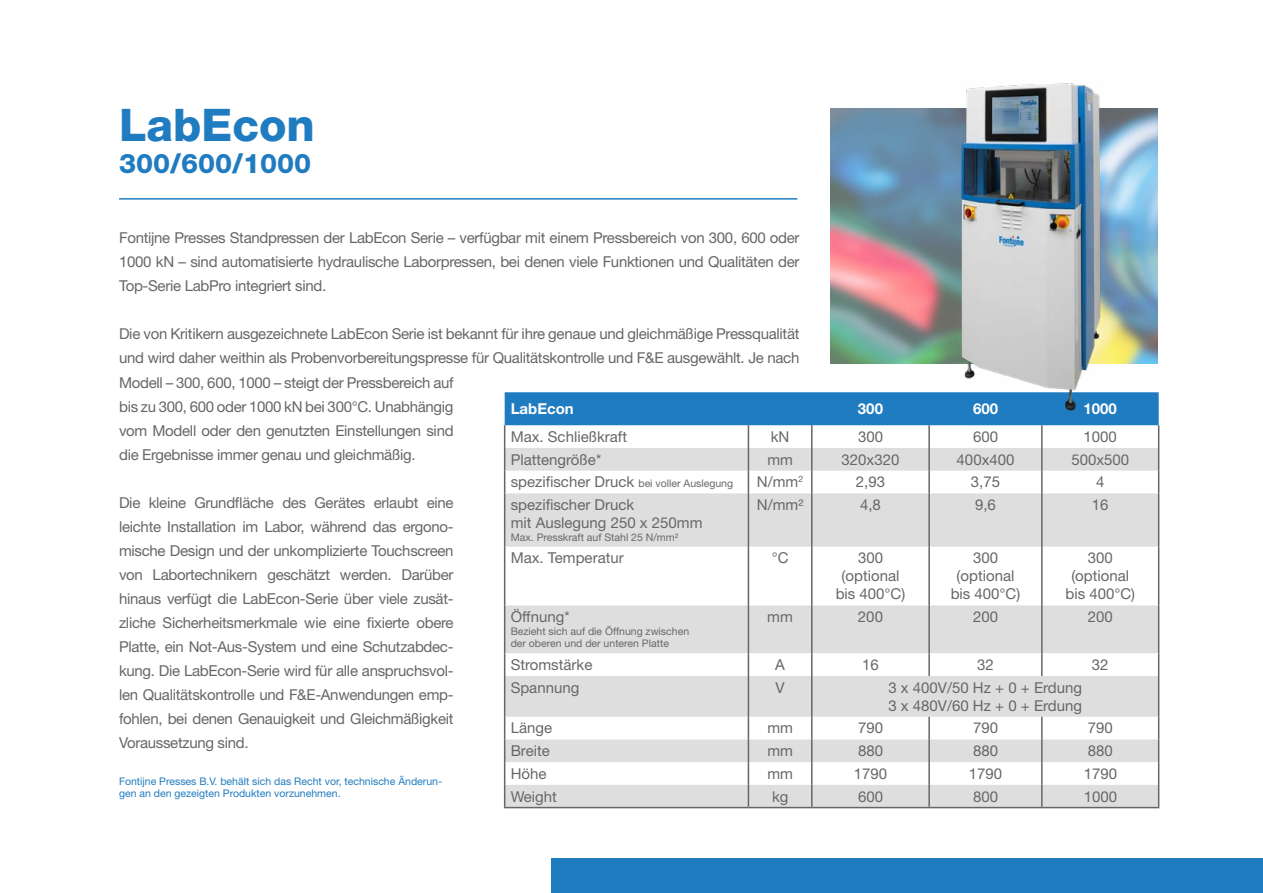
<style>
.page{position:relative;width:1263px;height:893px;background:#fff}
.page>*{position:absolute;margin:0;border:0;box-sizing:border-box;transform-origin:0 0}
.t1{font:800 45px "Helvetica Neue LT Std";color:#207cc0}
.t2{font:800 27px "Helvetica Neue LT Std";color:#207cc0}
.t3{font:15px/24px "Helvetica Neue LT Std";letter-spacing:-.02em;color:#696567;text-align:justify}
.t4{font:15px/18px "Helvetica Neue LT Std";color:#696667;text-align:center}
.t5{font:700 15px "Helvetica Neue LT Std";color:#fff}
.t6{font:10.5px/12.6px "Helvetica Neue LT Std";color:#696667}
.t7{font:10.5px/12.6px "Helvetica Neue LT Std";color:#207cc0}
.s1{font-size:15px}
</style>
<div class="page">
<img style="left:830px;top:109px;width:328px;height:255px">
<div style="left:552px;top:858px;width:711px;height:35px;background:#207cc0"></div>
<hr style="left:119px;top:198px;width:678px;height:2px;background:#207cc0">
<div style="left:505px;top:493px;width:653px;height:54px;background:#dedede"></div>
<svg style="left:504px;top:392px;width:655px;height:101px"></svg>
<hr style="left:504px;top:493px;width:1px;height:54px;background:#696567">
<hr style="left:748px;top:493px;width:1px;height:54px;background:#696567">
<hr style="left:811px;top:493px;width:1px;height:54px;background:#696567">
<hr style="left:928px;top:493px;width:2px;height:54px;background:#696567">
<hr style="left:1041px;top:493px;width:1px;height:54px;background:#696567">
<hr style="left:1158px;top:493px;width:1px;height:54px;background:#696567">
<hr style="left:504px;top:547px;width:1px;height:58px;background:#696567">
<hr style="left:748px;top:547px;width:1px;height:58px;background:#696567">
<hr style="left:811px;top:547px;width:1px;height:58px;background:#696567">
<hr style="left:928px;top:547px;width:2px;height:58px;background:#696567">
<hr style="left:1041px;top:547px;width:1px;height:58px;background:#696567">
<hr style="left:1158px;top:547px;width:1px;height:58px;background:#696567">
<svg style="left:504px;top:605px;width:655px;height:202px"></svg>
<hr style="left:504px;top:807px;width:244px;height:1px;background:#696567">
<hr style="left:748px;top:807px;width:64px;height:1px;background:#696567">
<hr style="left:812px;top:807px;width:117px;height:1px;background:#696567">
<hr style="left:929px;top:807px;width:113px;height:1px;background:#696567">
<hr style="left:1042px;top:807px;width:117px;height:1px;background:#696567">
<img style="left:946px;top:83px;width:162px;height:329px">
<h1 class="t1" style="left:119px;top:98px;width:197px">LabEcon</h1>
<h2 class="t2" style="left:119px;top:148px;width:194px">300/600/1000</h2>
<p class="t3" style="left:119px;top:225px;width:682px">Fontijne Presses Standpressen der LabEcon Serie – verfügbar mit einem Pressbereich von 300, 600 oder 1000 kN – sind automatisierte hydraulische Laborpressen, bei denen viele Funktionen und Qualitäten der Top-Serie LabPro integriert sind.</p>
<p class="t3" style="left:119px;top:321px;width:682px;text-align:left">Die von Kritikern ausgezeichnete LabEcon Serie ist bekannt für ihre genaue und gleichmäßige Pressqualität und wird daher weithin als Probenvorbereitungspresse für Qualitätskontrolle und F&amp;E ausgewählt. Je nach Modell – 300, 600, 1000 – steigt der Pressbereich auf<br>bis zu 300, 600 oder 1000 kN bei 300°C. Unabhängig<br>vom Modell oder den genutzten Einstellungen sind<br>die Ergebnisse immer genau und gleichmäßig.</p>
<p class="t3" style="left:119px;top:491px;width:336px">Die kleine Grundfläche des Gerätes erlaubt eine leichte Installation im Labor, während das ergono&shy;mische Design und der unkomplizierte Touchscreen von Labortechnikern geschätzt werden. Darüber hinaus verfügt die LabEcon-Serie über viele zusät&shy;zliche Sicherheitsmerkmale wie eine fixierte obere Platte, ein Not-Aus-System und eine Schutzabdec&shy;kung. Die LabEcon-Serie wird für alle anspruchsvol&shy;len Qualitätskontrolle und F&amp;E-Anwendungen emp&shy;fohlen, bei denen Genauigkeit und Gleichmäßigkeit Voraussetzung sind.</p>
<p class="t7" style="left:119px;top:774px;width:325px">Fontijne Presses B.V. behält sich das Recht vor, technische Änderun&shy;gen an den gezeigten Produkten vorzunehmen.</p>
<p class="t5" style="left:511px;top:399px;width:65px">LabEcon</p>
<p class="t5" style="left:858px;top:399px;width:27px">300</p>
<p class="t5" style="left:973px;top:399px;width:27px">600</p>
<p class="t5" style="left:1083px;top:399px;width:35px">1000</p>
<p class="t4" style="left:511px;top:427px;width:118px">Max. Schließkraft</p>
<p class="t4" style="left:771px;top:427px;width:20px">kN</p>
<p class="t4" style="left:858px;top:427px;width:27px">300</p>
<p class="t4" style="left:973px;top:427px;width:27px">600</p>
<p class="t4" style="left:1083px;top:427px;width:35px">1000</p>
<p class="t4" style="left:511px;top:450px;width:92px">Plattengröße*</p>
<p class="t4" style="left:767px;top:450px;width:27px">mm</p>
<p class="t4" style="left:842px;top:450px;width:59px">320x320</p>
<p class="t4" style="left:957px;top:450px;width:59px">400x400</p>
<p class="t4" style="left:1071px;top:450px;width:59px">500x500</p>
<p class="t6" style="left:511px;top:477px;width:224px"><span class="s1">spezifischer Druck</span> bei voller Auslegung</p>
<p class="t4" style="left:757px;top:473px;width:48px">N/mm<sup>2</sup></p>
<p class="t4" style="left:856px;top:473px;width:31px">2,93</p>
<p class="t4" style="left:971px;top:473px;width:31px">3,75</p>
<p class="t4" style="left:1096px;top:473px;width:10px">4</p>
<p class="t4" style="left:511px;top:496px;width:193px;text-align:left">spezifischer Druck<br>mit Auslegung 250 x 250mm</p>
<p class="t6" style="left:511px;top:530px;width:169px">Max. Presskraft auf Stahl 25 N/mm²</p>
<p class="t4" style="left:757px;top:496px;width:48px">N/mm²</p>
<p class="t4" style="left:860px;top:496px;width:22px">4,8</p>
<p class="t4" style="left:975px;top:496px;width:22px">9,6</p>
<p class="t4" style="left:1092px;top:496px;width:18px">16</p>
<p class="t4" style="left:511px;top:549px;width:115px">Max. Temperatur</p>
<p class="t4" style="left:772px;top:549px;width:18px">°C</p>
<p class="t4" style="left:836px;top:549px;width:71px">300 (optional bis 400°C)</p>
<p class="t4" style="left:951px;top:549px;width:71px">300 (optional bis 400°C)</p>
<p class="t4" style="left:1065px;top:549px;width:71px">300 (optional bis 400°C)</p>
<p class="t4" style="left:511px;top:608px;width:60px">Öffnung*</p>
<p class="t6" style="left:511px;top:624px;width:180px">Bezieht sich auf die Öffnung zwischen der oberen und der unteren Platte</p>
<p class="t4" style="left:767px;top:608px;width:27px">mm</p>
<p class="t4" style="left:858px;top:608px;width:27px">200</p>
<p class="t4" style="left:973px;top:608px;width:27px">200</p>
<p class="t4" style="left:1088px;top:608px;width:27px">200</p>
<p class="t4" style="left:511px;top:655px;width:83px">Stromstärke</p>
<p class="t4" style="left:775px;top:655px;width:11px">A</p>
<p class="t4" style="left:862px;top:655px;width:18px">16</p>
<p class="t4" style="left:977px;top:655px;width:18px">32</p>
<p class="t4" style="left:1092px;top:655px;width:18px">32</p>
<p class="t4" style="left:511px;top:678px;width:70px">Spannung</p>
<p class="t4" style="left:775px;top:678px;width:11px">V</p>
<p class="t4" style="left:888px;top:678px;width:195px;text-align:left">3 x 400V/50 Hz + 0 + Erdung<br>3 x 480V/60 Hz + 0 + Erdung</p>
<p class="t4" style="left:511px;top:719px;width:43px">Länge</p>
<p class="t4" style="left:767px;top:719px;width:27px">mm</p>
<p class="t4" style="left:858px;top:719px;width:27px">790</p>
<p class="t4" style="left:973px;top:719px;width:27px">790</p>
<p class="t4" style="left:1088px;top:719px;width:27px">790</p>
<p class="t4" style="left:511px;top:742px;width:41px">Breite</p>
<p class="t4" style="left:767px;top:742px;width:27px">mm</p>
<p class="t4" style="left:858px;top:742px;width:27px">880</p>
<p class="t4" style="left:973px;top:742px;width:27px">880</p>
<p class="t4" style="left:1088px;top:742px;width:27px">880</p>
<p class="t4" style="left:511px;top:764px;width:37px">Höhe</p>
<p class="t4" style="left:767px;top:764px;width:27px">mm</p>
<p class="t4" style="left:854px;top:764px;width:35px">1790</p>
<p class="t4" style="left:969px;top:764px;width:35px">1790</p>
<p class="t4" style="left:1084px;top:764px;width:35px">1790</p>
<p class="t4" style="left:511px;top:787px;width:48px">Weight</p>
<p class="t4" style="left:772px;top:787px;width:18px">kg</p>
<p class="t4" style="left:858px;top:787px;width:27px">600</p>
<p class="t4" style="left:973px;top:787px;width:27px">800</p>
<p class="t4" style="left:1084px;top:787px;width:35px">1000</p>
</div>
